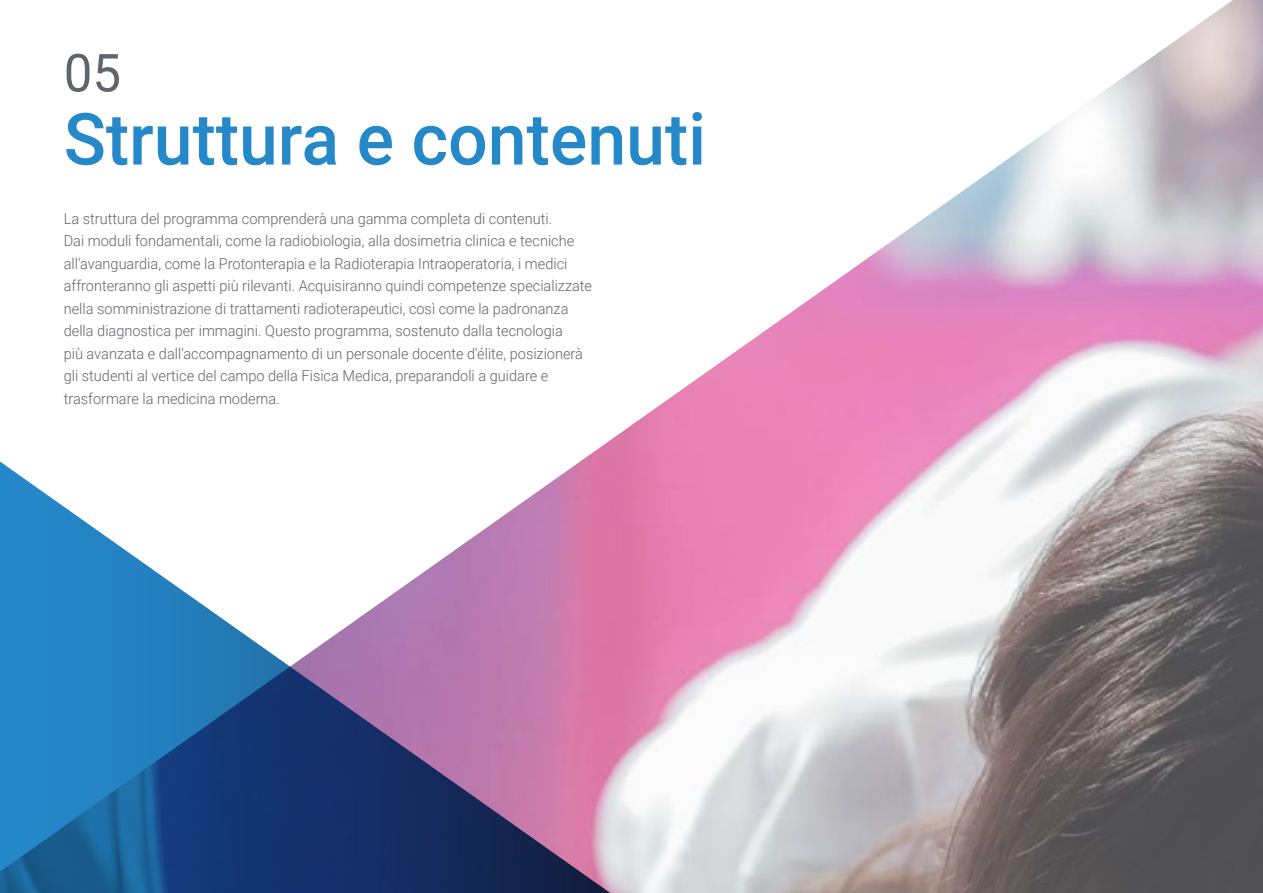
<style>
.page{position:relative;width:1263px;height:893px;background:#fff}
.page>*{position:absolute;margin:0;border:0;box-sizing:border-box;transform-origin:0 0}
.t1{font:500 72px "Roboto";color:#2488c9}
.t2{font:52.5px "Roboto";color:#61646a}
.t3{font:300 15px/22.5px "Roboto";color:#61646a}
</style>
<div class="page">
<img style="left:602px;top:0;width:661px;height:893px">
<svg style="left:0;top:446px;width:640px;height:447px"></svg>
<h2 class="t2" style="left:64px;top:36px;width:59px">05</h2>
<h1 class="t1" style="left:64px;top:89px;width:644px">Struttura e contenuti</h1>
<p class="t3" style="left:64px;top:207px;width:530px">La struttura del programma comprenderà una gamma completa di contenuti.<br>Dai moduli fondamentali, come la radiobiologia, alla dosimetria clinica e tecniche all'avanguardia, come la Protonterapia e la Radioterapia Intraoperatoria, i medici affronteranno gli aspetti più rilevanti. Acquisiranno quindi competenze specializzate nella somministrazione di trattamenti radioterapeutici, così come la padronanza della diagnostica per immagini. Questo programma, sostenuto dalla tecnologia<br>più avanzata e dall'accompagnamento di un personale docente d'élite, posizionerà gli studenti al vertice del campo della Fisica Medica, preparandoli a guidare e trasformare la medicina moderna.</p>
</div>
